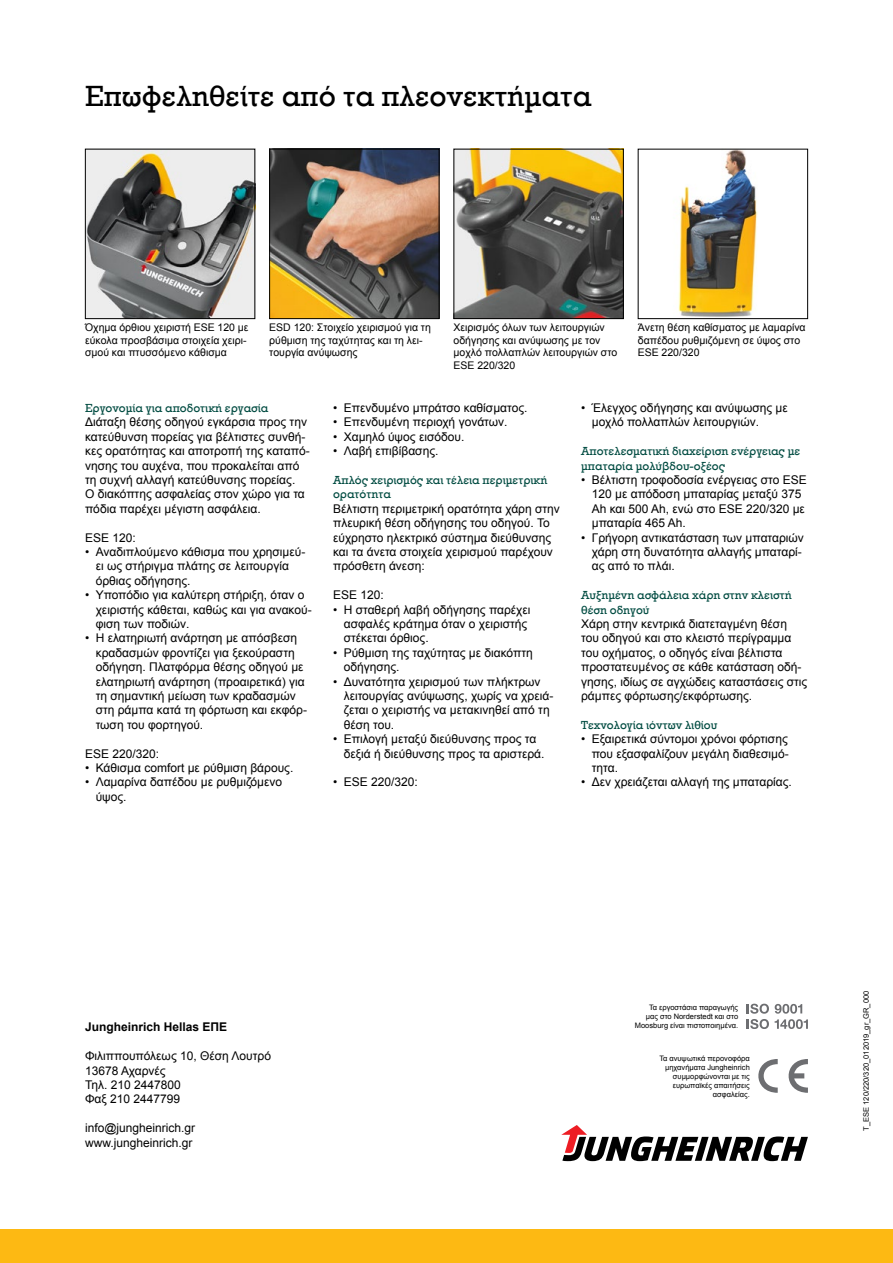
<style>
.page{position:relative;width:893px;height:1263px;background:#fff}
.page>*{position:absolute;margin:0;border:0;box-sizing:border-box;transform-origin:0 0}
.t1{font:30px "Rockwell WGL";color:#000}
.t2{font:12px/14.4px "Arial";color:#000}
.t3{font:12px/14.4px "Rockwell WGL";color:#004b41}
.t4{font:700 12px "Arial";color:#000}
.t5{font:10.5px/12.8px "Arial";color:#000}
.t6{font:7.5px/9px "Arial";color:#000;text-align:right}
</style>
<div class="page">
<div style="left:0;top:1229px;width:893px;height:34px;background:#fdb913"></div>
<svg style="left:561px;top:1125px;width:247px;height:36px"></svg>
<img style="left:87px;top:151px;width:166px;height:166px">
<div style="left:85px;top:149px;width:170px;height:170px;border:1px solid #000"></div>
<img style="left:271px;top:151px;width:166px;height:166px">
<div style="left:269px;top:149px;width:170px;height:170px;border:1px solid #000"></div>
<img style="left:456px;top:151px;width:166px;height:166px">
<div style="left:454px;top:149px;width:170px;height:170px;border:1px solid #000"></div>
<img style="left:678px;top:151px;width:80px;height:166px">
<div style="left:638px;top:149px;width:170px;height:170px;border:1px solid #000"></div>
<svg style="left:758px;top:1059px;width:50px;height:34px"></svg>
<svg style="left:747px;top:1004px;width:22px;height:25px"></svg>
<svg style="left:775px;top:1004px;width:33px;height:25px"></svg>
<h1 class="t1" style="left:85px;top:74px;width:508px">Επωφεληθείτε από τα πλεονεκτήματα</h1>
<p class="t5" style="left:85px;top:321px;width:165px">Όχημα όρθιου χειριστή ESE 120 με εύκολα προσβάσιμα στοιχεία χειρι&shy;σμού και πτυσσόμενο κάθισμα</p>
<p class="t5" style="left:269px;top:321px;width:163px">ESD 120: Στοιχείο χειρισμού για τη ρύθμιση της ταχύτητας και τη λει&shy;τουργία ανύψωσης</p>
<p class="t5" style="left:454px;top:321px;width:165px">Χειρισμός όλων των λειτουργιών οδήγησης και ανύψωσης με τον μοχλό πολλαπλών λειτουργιών στο<br>ESE 220/320</p>
<p class="t5" style="left:638px;top:321px;width:169px">Άνετη θέση καθίσματος με λαμαρίνα δαπέδου ρυθμιζόμενη σε ύψος στο<br>ESE 220/320</p>
<p class="t3" style="left:85px;top:400px;width:185px">Εργονομία για αποδοτική εργασία</p>
<p class="t2" style="left:85px;top:415px;width:226px">Διάταξη θέσης οδηγού εγκάρσια προς την κατεύθυνση πορείας για βέλτιστες συνθή&shy;κες ορατότητας και αποτροπή της καταπό&shy;νησης του αυχένα, που προκαλείται από τη συχνή αλλαγή κατεύθυνσης πορείας.<br>Ο διακόπτης ασφαλείας στον χώρο για τα πόδια παρέχει μέγιστη ασφάλεια.</p>
<p class="t2" style="left:85px;top:530px;width:52px">ESE 120:</p>
<p class="t2" style="left:96px;top:545px;width:211px;text-indent:-11px">• Αναδιπλούμενο κάθισμα που χρησιμεύ&shy;ει ως στήριγμα πλάτης σε λειτουργία όρθιας οδήγησης.</p>
<p class="t2" style="left:96px;top:588px;width:218px;text-indent:-11px">• Υποπόδιο για καλύτερη στήριξη, όταν ο χειριστής κάθεται, καθώς και για ανακού&shy;φιση των ποδιών.</p>
<p class="t2" style="left:96px;top:631px;width:213px;text-indent:-11px">• Η ελατηριωτή ανάρτηση με απόσβεση κραδασμών φροντίζει για ξεκούραστη οδήγηση. Πλατφόρμα θέσης οδηγού με ελατηριωτή ανάρτηση (προαιρετικά) για τη σημαντική μείωση των κραδασμών στη ράμπα κατά τη φόρτωση και εκφόρ&shy;τωση του φορτηγού.</p>
<p class="t2" style="left:85px;top:746px;width:76px">ESE 220/320:</p>
<p class="t2" style="left:85px;top:761px;width:210px">• Κάθισμα comfort με ρύθμιση βάρους.</p>
<p class="t2" style="left:96px;top:775px;width:188px;text-indent:-11px">• Λαμαρίνα δαπέδου με ρυθμιζόμενο ύψος.</p>
<p class="t2" style="left:333px;top:401px;width:196px">• Επενδυμένο μπράτσο καθίσματος.</p>
<p class="t2" style="left:333px;top:415px;width:176px">• Επενδυμένη περιοχή γονάτων.</p>
<p class="t2" style="left:333px;top:430px;width:133px">• Χαμηλό ύψος εισόδου.</p>
<p class="t2" style="left:333px;top:444px;width:107px">• Λαβή επιβίβασης.</p>
<p class="t3" style="left:333px;top:472px;width:216px">Απλός χειρισμός και τέλεια περιμετρική ορατότητα</p>
<p class="t2" style="left:333px;top:502px;width:228px">Βέλτιστη περιμετρική ορατότητα χάρη στην πλευρική θέση οδήγησης του οδηγού. Το εύχρηστο ηλεκτρικό σύστημα διεύθυνσης και τα άνετα στοιχεία χειρισμού παρέχουν πρόσθετη άνεση:</p>
<p class="t2" style="left:333px;top:588px;width:52px">ESE 120:</p>
<p class="t2" style="left:344px;top:602px;width:188px;text-indent:-11px">• Η σταθερή λαβή οδήγησης παρέχει ασφαλές κράτημα όταν ο χειριστής στέκεται όρθιος.</p>
<p class="t2" style="left:344px;top:646px;width:191px;text-indent:-11px">• Ρύθμιση της ταχύτητας με διακόπτη οδήγησης.</p>
<p class="t2" style="left:344px;top:674px;width:211px;text-indent:-11px">• Δυνατότητα χειρισμού των πλήκτρων λειτουργίας ανύψωσης, χωρίς να χρειά&shy;ζεται ο χειριστής να μετακινηθεί από τη θέση του.</p>
<p class="t2" style="left:344px;top:732px;width:202px;text-indent:-11px">• Επιλογή μεταξύ διεύθυνσης προς τα δεξιά ή διεύθυνσης προς τα αριστερά.</p>
<p class="t2" style="left:333px;top:775px;width:86px">• ESE 220/320:</p>
<p class="t2" style="left:592px;top:401px;width:198px;text-indent:-11px">• Έλεγχος οδήγησης και ανύψωσης με μοχλό πολλαπλών λειτουργιών.</p>
<p class="t3" style="left:581px;top:444px;width:221px">Αποτελεσματική διαχείριση ενέργειας με μπαταρία μολύβδου-οξέος</p>
<p class="t2" style="left:592px;top:473px;width:216px;text-indent:-11px">• Βέλτιστη τροφοδοσία ενέργειας στο ESE<br>120 με απόδοση μπαταρίας μεταξύ 375<br>Ah και 500 Ah, ενώ στο ESΕ 220/320 με μπαταρία 465 Ah.</p>
<p class="t2" style="left:592px;top:530px;width:214px;text-indent:-11px">• Γρήγορη αντικατάσταση των μπαταριών χάρη στη δυνατότητα αλλαγής μπαταρί&shy;ας από το πλάι.</p>
<p class="t3" style="left:581px;top:588px;width:212px">Αυξημένη ασφάλεια χάρη στην κλειστή θέση οδηγού</p>
<p class="t2" style="left:581px;top:617px;width:228px">Χάρη στην κεντρικά διατεταγμένη θέση του οδηγού και στο κλειστό περίγραμμα του οχήματος, ο οδηγός είναι βέλτιστα προστατευμένος σε κάθε κατάσταση οδή&shy;γησης, ιδίως σε αγχώδεις καταστάσεις στις ράμπες φόρτωσης/εκφόρτωσης.</p>
<p class="t3" style="left:581px;top:717px;width:138px">Τεχνολογία ιόντων λιθίου</p>
<p class="t2" style="left:592px;top:732px;width:199px;text-align:justify;text-indent:-11px">• Εξαιρετικά σύντομοι χρόνοι φόρτισης που εξασφαλίζουν μεγάλη διαθεσιμό&shy;τητα.</p>
<p class="t2" style="left:581px;top:775px;width:212px">• Δεν χρειάζεται αλλαγή της μπαταρίας.</p>
<p class="t4" style="left:85px;top:1019px;width:144px">Jungheinrich Hellas ΕΠΕ</p>
<p class="t2" style="left:85px;top:1049px;width:188px">Φιλιππουπόλεως 10, Θέση Λουτρό<br>13678 Αχαρνές<br>Τηλ. 210 2447800<br>Φαξ 210 2447799</p>
<p class="t2" style="left:85px;top:1121px;width:112px">info@jungheinrich.gr www.jungheinrich.gr</p>
<p class="t6" style="left:635px;top:1003px;width:105px">Τα εργοστάσια παραγωγής<br>μας στο Norderstedt και στο<br>Moosburg είναι πιστοποιημένα.</p>
<p class="t6" style="left:659px;top:1053px;width:92px">Τα ανυψωτικά περονοφόρα μηχανήματα Jungheinrich συμμορφώνονται με τις ευρωπαϊκές απαιτήσεις ασφαλείας.</p>
<p class="t6" style="left:862px;top:1130px;width:141px;rotate:-90deg">T_ESE 120/220/320_012019_gr_GR_000</p>
</div>
